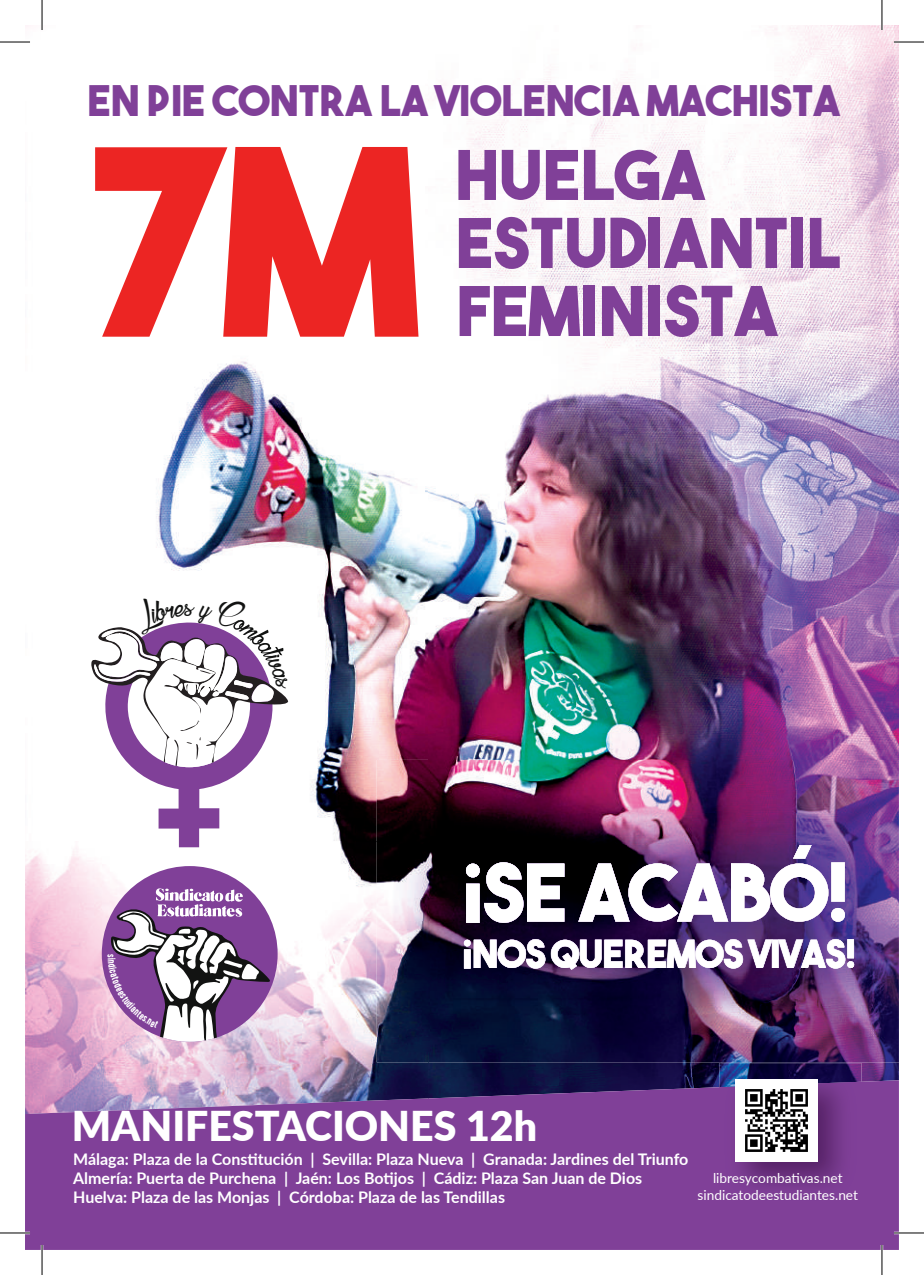
<style>
.page{position:relative;width:924px;height:1275px;background:#fff}
.page>*{position:absolute;margin:0;border:0;box-sizing:border-box;transform-origin:0 0}
.t1{font:258px "The Bold Font";color:#ec2523}
.t2{font:79.2px "The Bold Font";letter-spacing:-.015em;color:#fff}
.t3{font:68.2px/68px "The Bold Font";color:#804098}
.t4{font:42px "The Bold Font";color:#804098}
.t5{font:900 41px "Lato";color:#fff}
.t6{font:38.4px "The Bold Font";letter-spacing:-.015em;color:#fff}
.t7{font:37.2px "Atelier Omega";color:#121312}
.t8{font:700 16px/19.2px "Lato";color:#fff}
.t9{font:13.6px/16.4px "Lato";color:#fff;text-align:center}
</style>
<div class="page">
<img style="left:25px;top:25px;width:806px;height:407px">
<img style="left:831px;top:25px;width:67px;height:735px">
<img style="left:25px;top:432px;width:403px;height:648px">
<img style="left:428px;top:432px;width:404px;height:328px">
<img style="left:428px;top:1062px;width:470px;height:18px">
<img style="left:376px;top:760px;width:522px;height:302px">
<img style="left:465px;top:845px;width:379px;height:78px">
<img style="left:463px;top:939px;width:390px;height:30px">
<svg style="left:25px;top:1080px;width:873px;height:170px;background:#7f4497"></svg>
<img style="left:719px;top:1063px;width:142px;height:18px">
<img style="left:719px;top:1081px;width:142px;height:124px">
<img style="left:735px;top:1079px;width:81px;height:82px">
<hr style="left:0;top:41px;width:30px;height:2px;background:#fff">
<hr style="left:893px;top:41px;width:30px;height:2px;background:#fff">
<hr style="left:0;top:1231px;width:30px;height:3px;background:#fff">
<hr style="left:893px;top:1231px;width:30px;height:3px;background:#fff">
<hr style="left:41px;top:0;width:2px;height:30px;background:#fff">
<hr style="left:41px;top:1245px;width:2px;height:30px;background:#fff">
<hr style="left:880px;top:0;width:2px;height:30px;background:#fff">
<hr style="left:880px;top:1245px;width:2px;height:30px;background:#fff">
<hr style="left:0;top:42px;width:30px;height:1px;background:#000">
<hr style="left:893px;top:42px;width:30px;height:1px;background:#000">
<hr style="left:0;top:1232px;width:30px;height:1px;background:#000">
<hr style="left:893px;top:1232px;width:30px;height:1px;background:#000">
<hr style="left:42px;top:0;width:1px;height:30px;background:#000">
<hr style="left:42px;top:1245px;width:1px;height:30px;background:#000">
<hr style="left:881px;top:0;width:1px;height:30px;background:#000">
<hr style="left:881px;top:1245px;width:1px;height:30px;background:#000">
<svg style="left:91px;top:594px;width:198px;height:253px"></svg>
<svg style="left:102px;top:866px;width:175px;height:175px"></svg>
<h3 class="t4" style="left:88px;top:75px;width:753px">EN PIE CONTRA LA VIOLENCIA MACHISTA</h3>
<h1 class="t1" style="left:89px;top:79px;width:331px">7M</h1>
<h3 class="t3" style="left:456px;top:140px;width:386px">HUELGA<br>ESTUDIANTIL<br>FEMINISTA</h3>
<h3 class="t7" style="left:185px;top:586px;width:10px">s</h3>
<h2 class="t2" style="left:462px;top:842px;width:388px">¡SE ACABÓ!</h2>
<h3 class="t6" style="left:462px;top:929px;width:395px">¡NOS QUEREMOS VIVAS!</h3>
<h3 class="t5" style="left:72px;top:1095px;width:467px">MANIFESTACIONES 12h</h3>
<p class="t8" style="left:73px;top:1148px;width:616px">Málaga: Plaza de la Constitución | Sevilla: Plaza Nueva | Granada: Jardines del Triunfo<br>Almería: Puerta de Purchena | Jaén: Los Botijos | Cádiz: Plaza San Juan de Dios<br>Huelva: Plaza de las Monjas | Córdoba: Plaza de las Tendillas</p>
<p class="t9" style="left:697px;top:1169px;width:162px">libresycombativas.net sindicatodeestudiantes.net</p>
</div>
